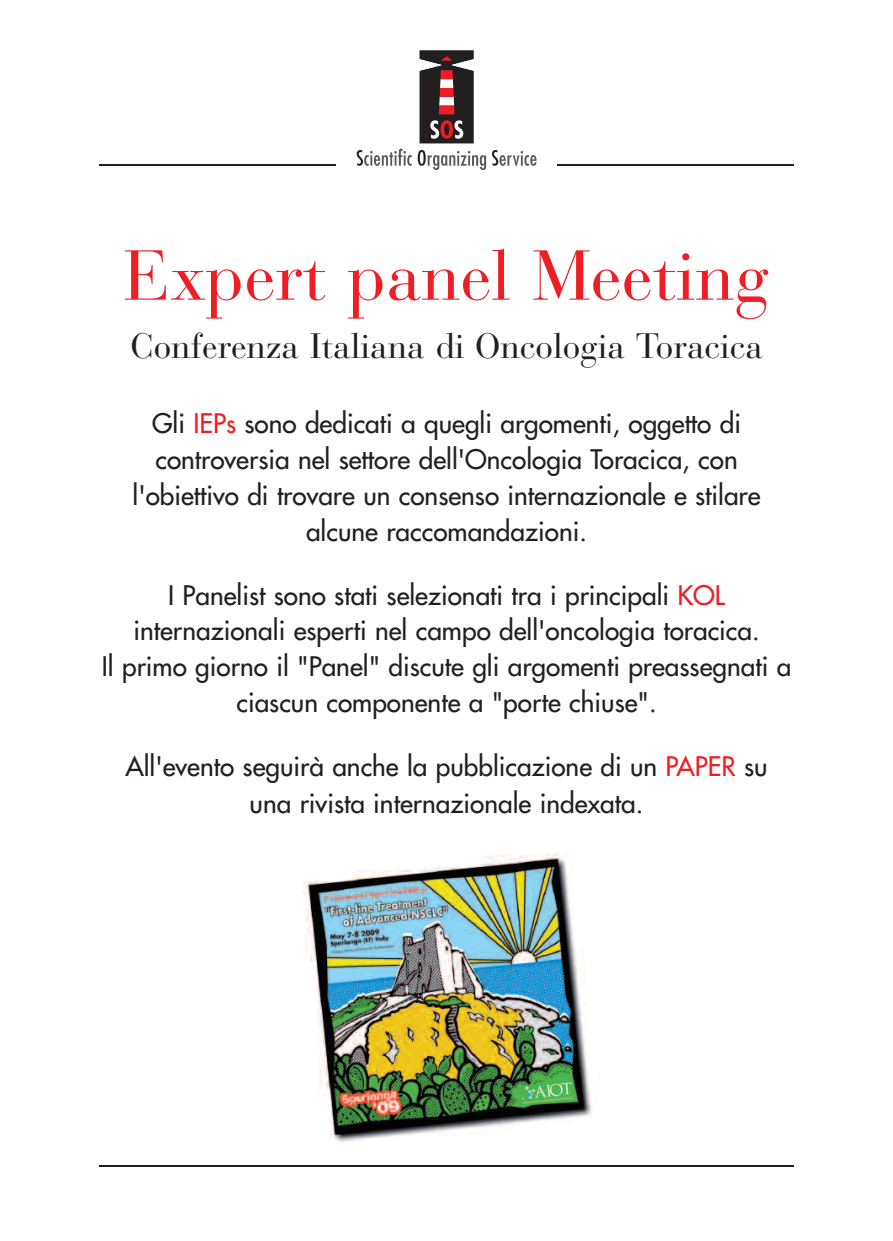
<style>
.page{position:relative;width:893px;height:1241px;background:#fff}
.page>*{position:absolute;margin:0;border:0;box-sizing:border-box;transform-origin:0 0}
.t1{font:70px "Bauer Bodoni";color:#ee1e24}
.t2{font:35px "Bauer Bodoni";color:#231f20}
.t3{font:26.25px/35.7px "Futura";color:#231f20;text-align:center}
.s1{color:#ee1e24}
</style>
<div class="page">
<svg style="left:357px;top:148px;width:55px;height:18px"></svg>
<svg style="left:418px;top:150px;width:68px;height:20px"></svg>
<svg style="left:492px;top:150px;width:44px;height:16px"></svg>
<svg style="left:419px;top:50px;width:55px;height:93px;background:#594042"></svg>
<hr style="left:99px;top:164px;width:237px;height:2px;background:#231f20">
<hr style="left:558px;top:164px;width:236px;height:2px;background:#231f20">
<hr style="left:99px;top:1165px;width:695px;height:1px;background:#231f20">
<img style="left:303px;top:853px;width:289px;height:289px">
<h1 class="t1" style="left:124px;top:250px;width:647px">Expert panel Meeting</h1>
<h2 class="t2" style="left:130px;top:334px;width:634px">Conferenza Italiana di Oncologia Toracica</h2>
<p class="t3" style="left:133px;top:407px;width:630px">Gli <span class="s1">IEPs</span> sono dedicati a quegli argomenti, oggetto di controversia nel settore dell'Oncologia Toracica, con l'obiettivo di trovare un consenso internazionale e stilare alcune raccomandazioni.</p>
<p class="t3" style="left:102px;top:579px;width:691px">I Panelist sono stati selezionati tra i principali <span class="s1">KOL </span>internazionali esperti nel campo dell'oncologia toracica.<br>Il primo giorno il "Panel" discute gli argomenti preassegnati a ciascun componente a "porte chiuse".</p>
<p class="t3" style="left:125px;top:749px;width:644px;line-height:37.3px">All'evento seguirà anche la pubblicazione di un <span class="s1">PAPER</span> su una rivista internazionale indexata.</p>
</div>
